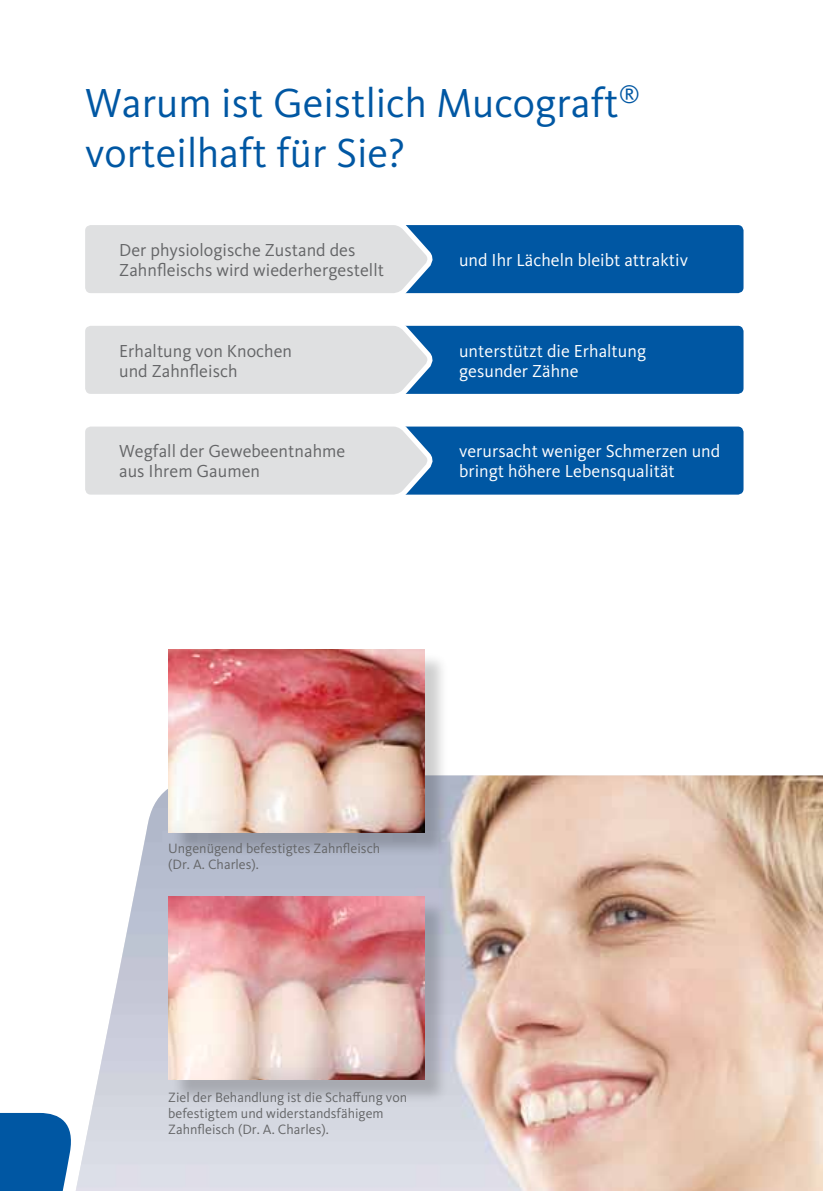
<style>
.page{position:relative;width:823px;height:1191px;background:#fff}
.page>*{position:absolute;margin:0;border:0;box-sizing:border-box;transform-origin:0 0}
.t1{font:42px/50.4px "Kievit OT";color:#0057a3}
.t2{font:18px/20px "Kievit OT";color:#646567}
.t3{font:18px/20px "Kievit OT";color:#fff}
.t4{font:14px/16px "Kievit OT";color:#646567}
</style>
<div class="page">
<div style="left:391px;top:225px;width:352px;height:68px;background:#0057a3;border-radius:6px"></div>
<div style="left:391px;top:326px;width:352px;height:68px;background:#0057a3;border-radius:6px"></div>
<div style="left:391px;top:426px;width:352px;height:68px;background:#0057a3;border-radius:6px"></div>
<svg style="left:85px;top:225px;width:354px;height:270px"></svg>
<img style="left:76px;top:775px;width:746px;height:416px">
<div style="left:171px;top:652px;width:278px;height:205px;background:#000;opacity:.2"></div>
<img style="left:168px;top:649px;width:256px;height:184px">
<div style="left:171px;top:899px;width:278px;height:205px;background:#000;opacity:.2"></div>
<img style="left:168px;top:896px;width:256px;height:183px">
<svg style="left:0;top:1113px;width:71px;height:78px;background:#0f61a8"></svg>
<h1 class="t1" style="left:85px;top:77px;width:556px">Warum ist Geistlich Mucograft<sup>® </sup>vorteilhaft für Sie?</h1>
<p class="t2" style="left:119px;top:240px;width:266px">Der physiologische Zustand des<br>Zahnfleischs wird wiederhergestellt</p>
<p class="t2" style="left:119px;top:340px;width:174px">Erhaltung von Knochen und Zahnfleisch</p>
<p class="t2" style="left:119px;top:441px;width:227px">Wegfall der Gewebeentnahme aus Ihrem Gaumen</p>
<p class="t3" style="left:459px;top:250px;width:230px">und Ihr Lächeln bleibt attraktiv</p>
<p class="t3" style="left:459px;top:340px;width:188px">unterstützt die Erhaltung gesunder Zähne</p>
<p class="t3" style="left:459px;top:441px;width:262px">verursacht weniger Schmerzen und bringt höhere Lebensqualität</p>
<p class="t4" style="left:168px;top:840px;width:213px">Ungenügend befestigtes Zahnfleisch (Dr. A. Charles).</p>
<p class="t4" style="left:168px;top:1089px;width:240px">Ziel der Behandlung ist die Schaffung von befestigtem und widerstandsfähigem<br>Zahnfleisch (Dr. A. Charles).</p>
</div>
